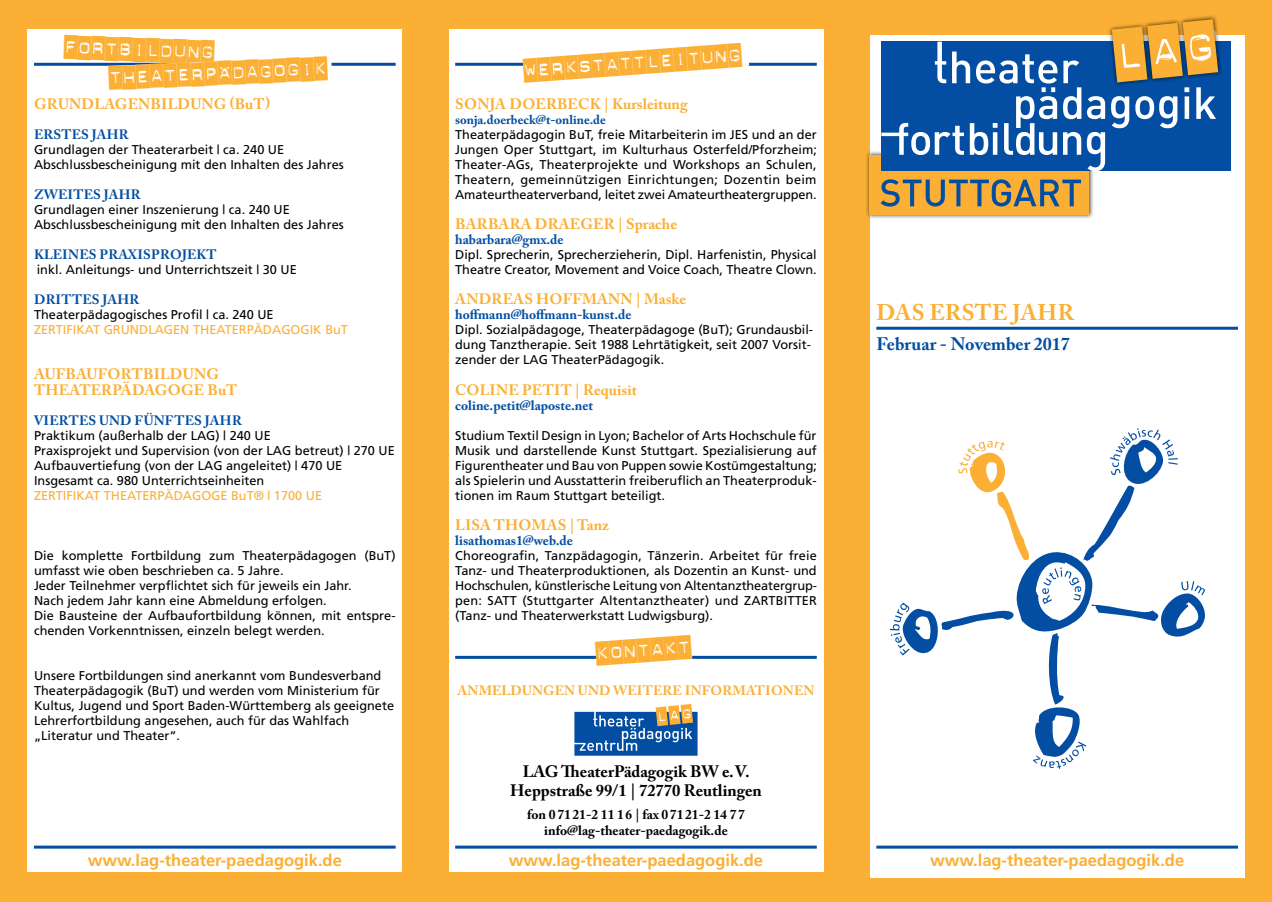
<style>
.page{position:relative;width:1272px;height:902px;background:#fff}
.page>*{position:absolute;margin:0;border:0;box-sizing:border-box;transform-origin:0 0}
.t1{font:24px "Dynamoe";color:#fbaf34}
.t2{font:700 22.5px "Adobe Caslon Pro";letter-spacing:.015em;color:#fbaf34}
.t3{font:700 18px "Adobe Caslon Pro";color:#034ea2}
.t4{font:700 16.5px "Frutiger";color:#fbaf34}
.t5{font:700 16.5px/19.5px "Adobe Caslon Pro";color:#000;text-align:center}
.t6{font:700 15px/15px "Adobe Caslon Pro";letter-spacing:.015em;color:#fbaf34}
.t7{font:700 13.5px "Adobe Caslon Pro";letter-spacing:.015em;color:#034ea2}
.t8{font:700 13.5px/16.5px "Adobe Caslon Pro";color:#000;text-align:center}
.t9{font:700 13.5px "Adobe Caslon Pro";letter-spacing:.015em;color:#fbaf34}
.t10{font:12.75px/15px "Frutiger";color:#000}
.t11{font:12.75px "Frutiger";color:#fbaf34}
.t12{font:700 12.75px "Adobe Caslon Pro";color:#034ea2}
</style>
<div class="page">
<div style="left:0;top:0;width:1271px;height:901px;background:#fbaf34"></div>
<div style="left:28px;top:30px;width:374px;height:842px;background:#fff"></div>
<div style="left:449px;top:30px;width:374px;height:842px;background:#fff"></div>
<div style="left:870px;top:35px;width:374px;height:842px;background:#fff"></div>
<hr style="left:34px;top:845px;width:361px;height:3px;background:#034ea2">
<hr style="left:455px;top:845px;width:361px;height:3px;background:#034ea2">
<hr style="left:455px;top:655px;width:361px;height:3px;background:#034ea2">
<svg style="left:595px;top:655px;width:97px;height:4px"></svg>
<hr style="left:876px;top:845px;width:361px;height:3px;background:#034ea2">
<hr style="left:876px;top:327px;width:361px;height:3px;background:#034ea2">
<svg style="left:574px;top:704px;width:123px;height:51px"></svg>
<hr style="left:455px;top:63px;width:361px;height:3px;background:#034ea2">
<hr style="left:34px;top:63px;width:361px;height:3px;background:#034ea2">
<svg style="left:523px;top:63px;width:226px;height:3px"></svg>
<svg style="left:64px;top:62px;width:268px;height:4px"></svg>
<div style="left:864px;top:150px;width:229px;height:69px;background:#000;opacity:.75"></div>
<div style="left:869px;top:155px;width:220px;height:59px;background:#fbaf34"></div>
<svg style="left:880px;top:179px;width:201px;height:27px"></svg>
<div style="left:881px;top:42px;width:349px;height:129px;background:#034ea2"></div>
<div style="left:1178px;top:15px;width:44px;height:64px;background:#000;opacity:.75"></div>
<svg style="left:881px;top:19px;width:338px;height:152px"></svg>
<svg style="left:889px;top:428px;width:316px;height:340px"></svg>
<h1 class="t1" style="left:65px;top:35px;width:152px;rotate:2deg">fortbildung</h1>
<h1 class="t1" style="left:109px;top:65px;width:220px;rotate:-2deg">theaterpädagogik</h1>
<p class="t6" style="left:34px;top:97px;width:237px">Grundlagenbildung (BuT)</p>
<p class="t7" style="left:34px;top:127px;width:96px">Erstes Jahr</p>
<p class="t10" style="left:34px;top:142px;width:311px">Grundlagen der Theaterarbeit | ca. 240 UE<br>Abschlussbescheinigung mit den Inhalten des Jahres</p>
<p class="t7" style="left:34px;top:187px;width:108px">Zweites Jahr</p>
<p class="t10" style="left:34px;top:202px;width:311px">Grundlagen einer Inszenierung | ca. 240 UE<br>Abschlussbescheinigung mit den Inhalten des Jahres</p>
<p class="t7" style="left:34px;top:247px;width:184px">kleines Praxisprojekt</p>
<p class="t10" style="left:37px;top:262px;width:262px">inkl. Anleitungs- und Unterrichtszeit | 30 UE</p>
<p class="t7" style="left:34px;top:292px;width:107px">Drittes Jahr</p>
<p class="t10" style="left:34px;top:307px;width:241px">Theaterpädagogisches Profil | ca. 240 UE</p>
<p class="t11" style="left:34px;top:322px;width:15px">Zertifikat</p>
<p class="t11" style="left:104px;top:322px;width:45px">Grundlage</p>
<p class="t11" style="left:180px;top:322px;width:29px">n Theaterp</p>
<p class="t11" style="left:254px;top:322px;width:19px">ädagogik</p>
<p class="t11" style="left:325px;top:322px;width:24px">BuT</p>
<p class="t6" style="left:34px;top:367px;width:205px">Aufbaufortbildung<br>Theaterpädagoge BuT</p>
<p class="t7" style="left:34px;top:412px;width:209px">Viertes und Fünftes Jahr</p>
<p class="t10" style="left:34px;top:427px;width:362px">Praktikum (außerhalb der LAG) | 240 UE<br>Praxisprojekt und Supervision (von der LAG betreut) | 270 UE Aufbauvertiefung (von der LAG angeleitet) | 470 UE Insgesamt ca. 980 Unterrichtseinheiten</p>
<p class="t11" style="left:34px;top:487px;width:15px">Zertifikat</p>
<p class="t11" style="left:104px;top:487px;width:16px">Theaterp</p>
<p class="t11" style="left:164px;top:487px;width:19px">ädagoge</p>
<p class="t11" style="left:231px;top:487px;width:92px">BuT® | 1700 UE</p>
<p class="t10" style="left:34px;top:547px;width:363px">Die komplette Fortbildung zum Theaterpädagogen (BuT) umfasst wie oben beschrieben ca. 5 Jahre.<br>Jeder Teilnehmer verpflichtet sich für jeweils ein Jahr.<br>Nach jedem Jahr kann eine Abmeldung erfolgen.<br>Die Bausteine der Aufbaufortbildung können, mit entspre&shy;chenden Vorkenntnissen, einzeln belegt werden.</p>
<p class="t10" style="left:34px;top:667px;width:361px">Unsere Fortbildungen sind anerkannt vom Bundesverband Theaterpädagogik (BuT) und werden vom Ministerium für Kultus, Jugend und Sport Baden-Württemberg als geeignete Lehrerfortbildung angesehen, auch für das Wahlfach „Literatur und Theater“.</p>
<h1 class="t1" style="left:523px;top:59px;width:220px;rotate:-4deg">werkstattleitung</h1>
<p class="t6" style="left:455px;top:97px;width:234px">Sonja Doerbeck | Kursleitung</p>
<p class="t12" style="left:455px;top:112px;width:152px">sonja.doerbeck@t-online.de</p>
<p class="t10" style="left:455px;top:127px;width:363px;text-align:justify">Theaterpädagogin BuT, freie Mitarbeiterin im JES und an der Jungen Oper Stuttgart, im Kulturhaus Osterfeld/Pforzheim; Theater-AGs, Theaterprojekte und Workshops an Schulen, Theatern, gemeinnützigen Einrichtungen; Dozentin beim Amateurtheaterverband, leitet zwei Amateurtheatergruppen.</p>
<p class="t6" style="left:455px;top:217px;width:223px">Barbara DraegeR | Sprache</p>
<p class="t7" style="left:455px;top:232px;width:110px">habarbara@gmx.de</p>
<p class="t10" style="left:455px;top:247px;width:363px">Dipl. Sprecherin, Sprecherzieherin, Dipl. Harfenistin, Physical<br>Theatre Creator, Movement and Voice Coach, Theatre Clown.</p>
<p class="t6" style="left:455px;top:292px;width:24px">ANDRE</p>
<p class="t6" style="left:513px;top:292px;width:36px">AS HOFFM</p>
<p class="t6" style="left:597px;top:292px;width:91px">ANN | Maske</p>
<p class="t7" style="left:455px;top:307px;width:178px">hoffmann@hoffmann-kunst.de</p>
<p class="t10" style="left:455px;top:322px;width:359px">Dipl. Sozialpädagoge, Theaterpädagoge (BuT); Grundausbil&shy;dung Tanztherapie. Seit 1988 Lehrtätigkeit, seit 2007 Vorsit&shy;zender der LAG TheaterPädagogik.</p>
<p class="t6" style="left:455px;top:382px;width:183px">Coline Petit | Requisit</p>
<p class="t7" style="left:455px;top:397px;width:140px">coline.petit@laposte.net</p>
<p class="t10" style="left:455px;top:427px;width:363px;text-align:justify">Studium Textil Design in Lyon; Bachelor of Arts Hochschule für Musik und darstellende Kunst Stuttgart. Spezialisierung auf Figurentheater und Bau von Puppen sowie Kostümgestaltung; als Spielerin und Ausstatterin freiberuflich an Theaterproduk&shy;tionen im Raum Stuttgart beteiligt.</p>
<p class="t6" style="left:455px;top:517px;width:155px">Lisa Thomas | Tanz</p>
<p class="t7" style="left:455px;top:532px;width:119px">lisathomas1@web.de</p>
<p class="t10" style="left:455px;top:547px;width:363px;text-align:justify">Choreografin, Tanzpädagogin, Tänzerin. Arbeitet für freie Tanz- und Theaterproduktionen, als Dozentin an Kunst- und Hochschulen, künstlerische Leitung von Altentanztheatergrup&shy;pen: SATT (Stuttgarter Altentanztheater) und ZARTBITTER (Tanz- und Theaterwerkstatt Ludwigsburg).</p>
<h1 class="t1" style="left:595px;top:641px;width:97px;rotate:-4deg">kontakt</h1>
<p class="t9" style="left:457px;top:682px;width:358px">Anmeldungen und weitere Informa-tionen</p>
<p class="t5" style="left:510px;top:761px;width:253px">LAG TheaterPädagogik BW e.V.<br>Heppstraße 99/1 | 72770 Reutlingen</p>
<p class="t8" style="left:527px;top:805px;width:219px">fon 07121-2 11 1 6 | fax 0 71 21-2 14 77 info@lag-theater-paedagogik.de</p>
<h2 class="t2" style="left:876px;top:299px;width:199px">das erste jahr</h2>
<h3 class="t3" style="left:876px;top:333px;width:195px">Februar - November 2017</h3>
<p class="t4" style="left:88px;top:850px;width:256px">www.lag-theater-paedagogik.de</p>
<p class="t4" style="left:509px;top:850px;width:256px">www.lag-theater-paedagogik.de</p>
<p class="t4" style="left:930px;top:850px;width:256px">www.lag-theater-paedagogik.de</p>
</div>
